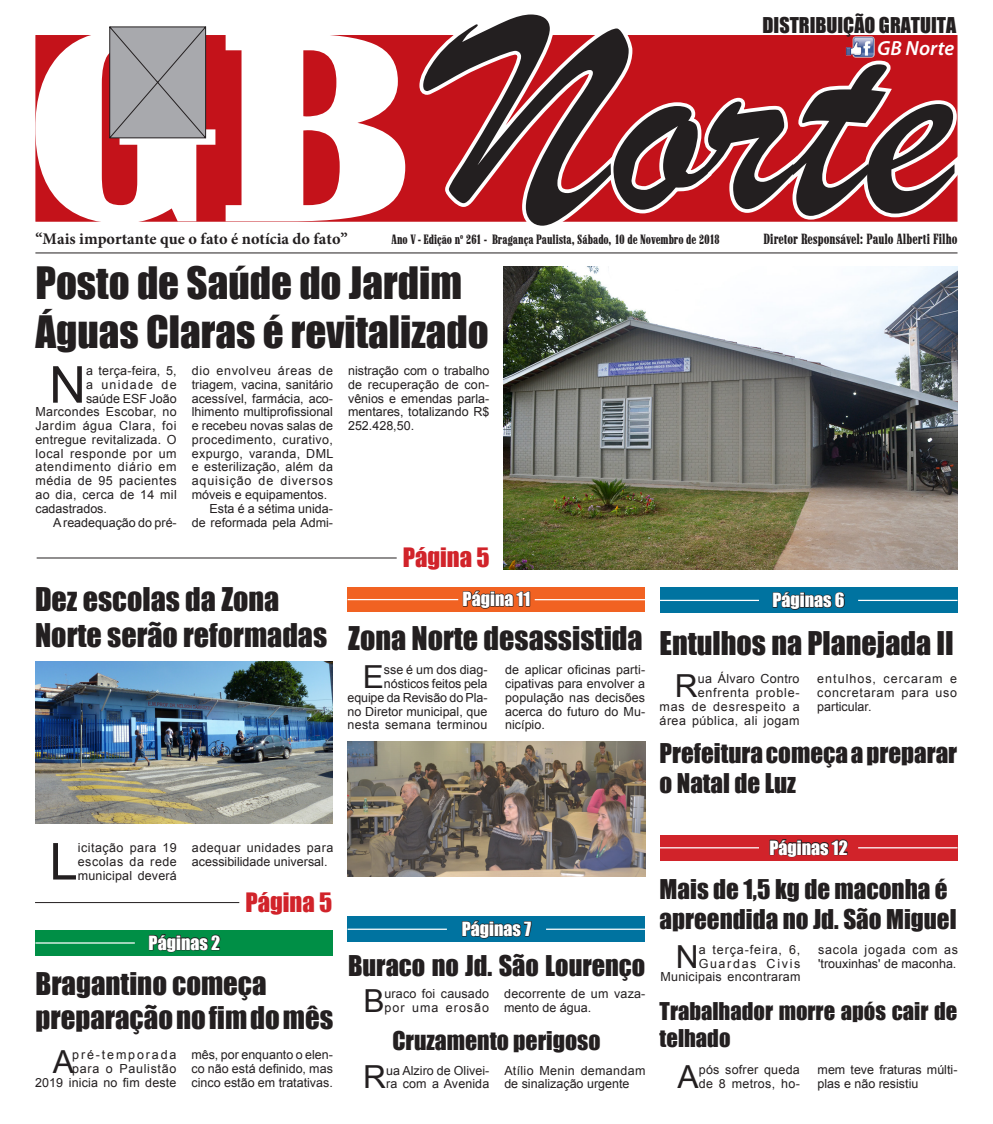
<style>
.page{position:relative;width:993px;height:1124px;background:#fff}
.page>*{position:absolute;margin:0;border:0;box-sizing:border-box;transform-origin:0 0}
.t1{font:295px "Brush Script";letter-spacing:.005em;color:#231f20}
.t2{font:274.38px "Marlboro";color:#fff;scale:1.69 1}
.Corpo_do_texto{font:50.88px "Arial";color:#231f20}
.Titulo{font:41px/49.2px "Impact";color:#231f20}
.Corpo_do_texto-2{font:31.75px "Arial";color:#231f20}
.Titulo-2{font:30px "Impact";color:#231f20}
.Titulo-3{font:28.75px "Impact";color:#231f20}
.Titulo-4{font:26.25px "Impact";color:#231f20}
.Titulo-5{font:25px/30px "Impact";color:#231f20}
.Corpo_do_texto-3{font:24.5px "Impact";color:#d1232a}
.Titulo-6{font:23.75px "Impact";color:#231f20}
.Titulo-7{font:22.5px/27px "Impact";color:#231f20}
.Legenda{font:italic 600 20.5px "Myriad Pro";color:#fff}
.Titulo-8{font:20px "Impact";color:#231f20}
.Titulo-9{font:18px "Impact";color:#fff}
.t3{font:700 16.25px "Minion Pro";color:#231f20}
.t4{font:15px "Marlboro";letter-spacing:-.005em;color:#231f20}
.t5{font:13.75px "Marlboro";letter-spacing:-.01em;color:#231f20}
.Corpo_do_texto-4{font:12.5px/13.8px "Arial";letter-spacing:.015em;color:#231f20}
.Corpo_do_texto-5{font:12.5px/13.8px "Arial";letter-spacing:.055em;color:#231f20;text-align:right}
.Corpo_do_texto-6{font:12.5px/13.8px "Arial";letter-spacing:.035em;color:#231f20;text-align:right}
.Corpo_do_texto-7{font:12.5px "Arial";letter-spacing:.05em;color:#231f20}
.Corpo_do_texto-8{font:12.5px "Arial";letter-spacing:.04em;color:#231f20}
.Corpo_do_texto-9{font:12.5px "Arial";letter-spacing:-.005em;color:#231f20}
.Corpo_do_texto-10{font:12.5px "Arial";letter-spacing:.1em;color:#231f20}
</style>
<div class="page">
<div style="left:35px;top:35px;width:922px;height:187px;background:#c4121a"></div>
<svg style="left:415px;top:35px;width:222px;height:22px"></svg>
<img style="left:845px;top:36px;width:28px;height:21px">
<svg style="left:389px;top:57px;width:569px;height:197px"></svg>
<svg style="left:35px;top:26px;width:315px;height:228px"></svg>
<hr style="left:35px;top:252px;width:922px;height:1px;background:#231f20">
<div style="left:35px;top:930px;width:298px;height:25px;background:#008f46"></div>
<div style="left:347px;top:916px;width:298px;height:25px;background:#0073a0"></div>
<div style="left:659px;top:835px;width:298px;height:25px;background:#d1232a"></div>
<svg style="left:148px;top:934px;width:73px;height:19px"></svg>
<svg style="left:461px;top:920px;width:71px;height:19px"></svg>
<svg style="left:769px;top:839px;width:79px;height:18px"></svg>
<div style="left:347px;top:587px;width:298px;height:24px;background:#f16222"></div>
<svg style="left:462px;top:590px;width:68px;height:19px"></svg>
<hr style="left:534px;top:599px;width:111px;height:1px;background:#fff">
<hr style="left:347px;top:599px;width:111px;height:1px;background:#fff">
<hr style="left:37px;top:557px;width:359px;height:1px;background:#231f20">
<hr style="left:35px;top:942px;width:100px;height:1px;background:#fff">
<hr style="left:347px;top:928px;width:100px;height:1px;background:#fff">
<hr style="left:659px;top:847px;width:99px;height:1px;background:#fff">
<hr style="left:546px;top:928px;width:99px;height:1px;background:#fff">
<hr style="left:857px;top:847px;width:100px;height:1px;background:#fff">
<img style="left:35px;top:661px;width:298px;height:162px">
<hr style="left:35px;top:902px;width:204px;height:1px;background:#231f20">
<img style="left:503px;top:267px;width:454px;height:302px">
<img style="left:347px;top:741px;width:298px;height:135px">
<div style="left:659px;top:587px;width:298px;height:25px;background:#0073a0"></div>
<svg style="left:772px;top:591px;width:73px;height:19px"></svg>
<hr style="left:659px;top:599px;width:99px;height:2px;background:#fff">
<hr style="left:857px;top:599px;width:100px;height:2px;background:#fff">
<p class="t2" style="left:22px;top:-19px;width:236px">GB</p>
<p class="Titulo-8" style="left:762px;top:9px;width:195px">DISTRIBUIÇÃO GRATUITA</p>
<p class="t1" style="left:438px;top:-61px;width:515px">Norte</p>
<p class="Legenda" style="left:876px;top:35px;width:79px">GB Norte</p>
<p class="t3" style="left:35px;top:227px;width:314px">“Mais importante que o fato é notícia do fato”</p>
<p class="t4" style="left:763px;top:230px;width:195px">Diretor Responsável: Paulo Alberti Filho</p>
<p class="t5" style="left:391px;top:231px;width:330px">Ano V - Edição n<sup>o</sup> 261 - Bragança Paulista, Sábado, 10 de Novembro de 2018</p>
<p class="Titulo" style="left:35px;top:257px;width:455px">Posto de Saúde do Jardim<br>Águas Claras é revitalizado</p>
<p class="Corpo_do_texto" style="left:49px;top:350px;width:38px">N</p>
<p class="Corpo_do_texto-4" style="left:86px;top:364px;width:92px">a terça-feira, 5,</p>
<p class="Corpo_do_texto-10" style="left:86px;top:376px;width:92px">a unidade de</p>
<p class="Corpo_do_texto-4" style="left:86px;top:391px;width:92px">saúde ESF João</p>
<p class="Corpo_do_texto-4" style="left:35px;top:405px;width:143px">Marcondes Escobar, no</p>
<p class="Corpo_do_texto-7" style="left:35px;top:417px;width:143px">Jardim água Clara, foi</p>
<p class="Corpo_do_texto-4" style="left:35px;top:432px;width:143px">entregue revitalizada. O</p>
<p class="Corpo_do_texto-7" style="left:35px;top:444px;width:143px">local responde por um</p>
<p class="Corpo_do_texto-5" style="left:35px;top:460px;width:143px">atendimento diário em</p>
<p class="Corpo_do_texto-8" style="left:35px;top:472px;width:143px">média de 95 pacientes</p>
<p class="Corpo_do_texto-4" style="left:35px;top:487px;width:143px">ao dia, cerca de 14 mil</p>
<p class="Corpo_do_texto-4" style="left:35px;top:501px;width:73px">cadastrados.</p>
<p class="Corpo_do_texto-9" style="left:53px;top:513px;width:125px">A readequação do pré-</p>
<p class="Corpo_do_texto-4" style="left:192px;top:364px;width:143px;text-align:justify">dio envolveu áreas de triagem, vacina, sanitário acessível, farmácia, aco&shy;lhimento multiprofissional e recebeu novas salas de procedimento, curativo, expurgo, varanda, DML e esterilização, além da aquisição de diversos móveis e equipamentos.</p>
<p class="Corpo_do_texto-4" style="left:192px;top:501px;width:143px;text-align:right">Esta é a sétima unida-<br>de reformada pela Admi-</p>
<p class="Titulo-2" style="left:35px;top:576px;width:246px">Dez escolas da Zona</p>
<p class="Titulo-2" style="left:35px;top:612px;width:293px">Norte serão reformadas</p>
<p class="Corpo_do_texto-4" style="left:348px;top:364px;width:143px;text-align:justify">nistração com o trabalho de recuperação de con&shy;vênios e emendas parla&shy;mentares, totalizando R$ 252.428,50.</p>
<p class="Corpo_do_texto-3" style="left:402px;top:538px;width:88px">Página 5</p>
<p class="Titulo-9" style="left:462px;top:585px;width:69px">Página 11</p>
<p class="Titulo-2" style="left:348px;top:615px;width:296px">Zona Norte desassistida</p>
<p class="Corpo_do_texto-4" style="left:347px;top:662px;width:141px;text-align:right">sse é um dos diag&shy;nósticos feitos pela equipe da Revisão do Pla&shy;no Diretor municipal, que nesta semana terminou</p>
<p class="Corpo_do_texto-4" style="left:505px;top:662px;width:141px;text-align:justify">de aplicar oficinas parti&shy;cipativas para envolver a população nas decisões acerca do futuro do Mu&shy;nicípio.</p>
<p class="Corpo_do_texto-2" style="left:362px;top:655px;width:23px">E</p>
<p class="Titulo-9" style="left:772px;top:586px;width:74px">Páginas 6</p>
<p class="Titulo-2" style="left:659px;top:620px;width:295px">Entulhos na Planejada II</p>
<p class="Corpo_do_texto-2" style="left:674px;top:664px;width:24px">R</p>
<p class="Corpo_do_texto-6" style="left:659px;top:672px;width:141px">ua Álvaro Contro enfrenta proble-<br>mas de desrespeito a área pública, ali jogam</p>
<p class="Corpo_do_texto-4" style="left:817px;top:672px;width:141px;text-align:justify">entulhos, cercaram e concretaram para uso particular.</p>
<p class="Titulo-5" style="left:659px;top:737px;width:299px">Prefeitura começa a preparar o Natal de Luz</p>
<p class="Corpo_do_texto" style="left:49px;top:826px;width:30px">L</p>
<p class="Corpo_do_texto-4" style="left:78px;top:840px;width:101px;text-align:justify">icitação para 19 escolas da rede municipal deverá</p>
<p class="Corpo_do_texto-4" style="left:192px;top:840px;width:143px">adequar unidades para acessibilidade universal.</p>
<p class="Titulo-9" style="left:149px;top:928px;width:73px">Páginas 2</p>
<p class="Corpo_do_texto-3" style="left:245px;top:883px;width:88px">Página 5</p>
<p class="Titulo-3" style="left:35px;top:960px;width:233px">Bragantino começa</p>
<p class="Titulo-3" style="left:35px;top:995px;width:299px">preparação no fim do mês</p>
<p class="Corpo_do_texto-2" style="left:53px;top:1039px;width:23px">A</p>
<p class="Corpo_do_texto-5" style="left:35px;top:1047px;width:143px">pré-temporada<br>para o Paulistão<br>2019 inicia no fim deste</p>
<p class="Corpo_do_texto-4" style="left:191px;top:1047px;width:143px;text-align:justify">mês, por enquanto o elen&shy;co não está definido, mas cinco estão em tratativas.</p>
<p class="Titulo-9" style="left:461px;top:914px;width:71px">Páginas 7</p>
<p class="Titulo-4" style="left:348px;top:945px;width:299px">Buraco no Jd. São Lourenço</p>
<p class="Corpo_do_texto-2" style="left:363px;top:978px;width:23px">B</p>
<p class="Corpo_do_texto-4" style="left:384px;top:986px;width:106px">uraco foi causado por uma erosão</p>
<p class="Corpo_do_texto-4" style="left:504px;top:986px;width:143px">decorrente de um vaza&shy;mento de água.</p>
<p class="Titulo-6" style="left:392px;top:1022px;width:210px">Cruzamento perigoso</p>
<p class="Corpo_do_texto-2" style="left:363px;top:1055px;width:24px">R</p>
<p class="Corpo_do_texto-4" style="left:386px;top:1063px;width:105px">ua Alziro de Olivei&shy;ra com a Avenida</p>
<p class="Corpo_do_texto-4" style="left:504px;top:1063px;width:143px">Atílio Menin demandam de sinalização urgente</p>
<p class="Titulo-9" style="left:769px;top:833px;width:80px">Páginas 12</p>
<p class="Titulo-5" style="left:659px;top:873px;width:298px">Mais de 1,5 kg de maconha é apreendida no Jd. São Miguel</p>
<p class="Corpo_do_texto-2" style="left:675px;top:934px;width:24px">N</p>
<p class="Corpo_do_texto-4" style="left:660px;top:942px;width:141px;text-align:right">a terça-feira, 6,<br>Guardas Civis<br>Municipais encontraram</p>
<p class="Corpo_do_texto-4" style="left:817px;top:942px;width:141px">sacola jogada com as 'trouxinhas' de maconha.</p>
<p class="Titulo-7" style="left:659px;top:997px;width:299px">Trabalhador morre após cair de telhado</p>
<p class="Corpo_do_texto-2" style="left:677px;top:1054px;width:23px">A</p>
<p class="Corpo_do_texto-4" style="left:698px;top:1062px;width:102px">pós sofrer queda de 8 metros, ho-</p>
<p class="Corpo_do_texto-4" style="left:817px;top:1062px;width:141px">mem teve fraturas múlti&shy;plas e não resistiu</p>
</div>
